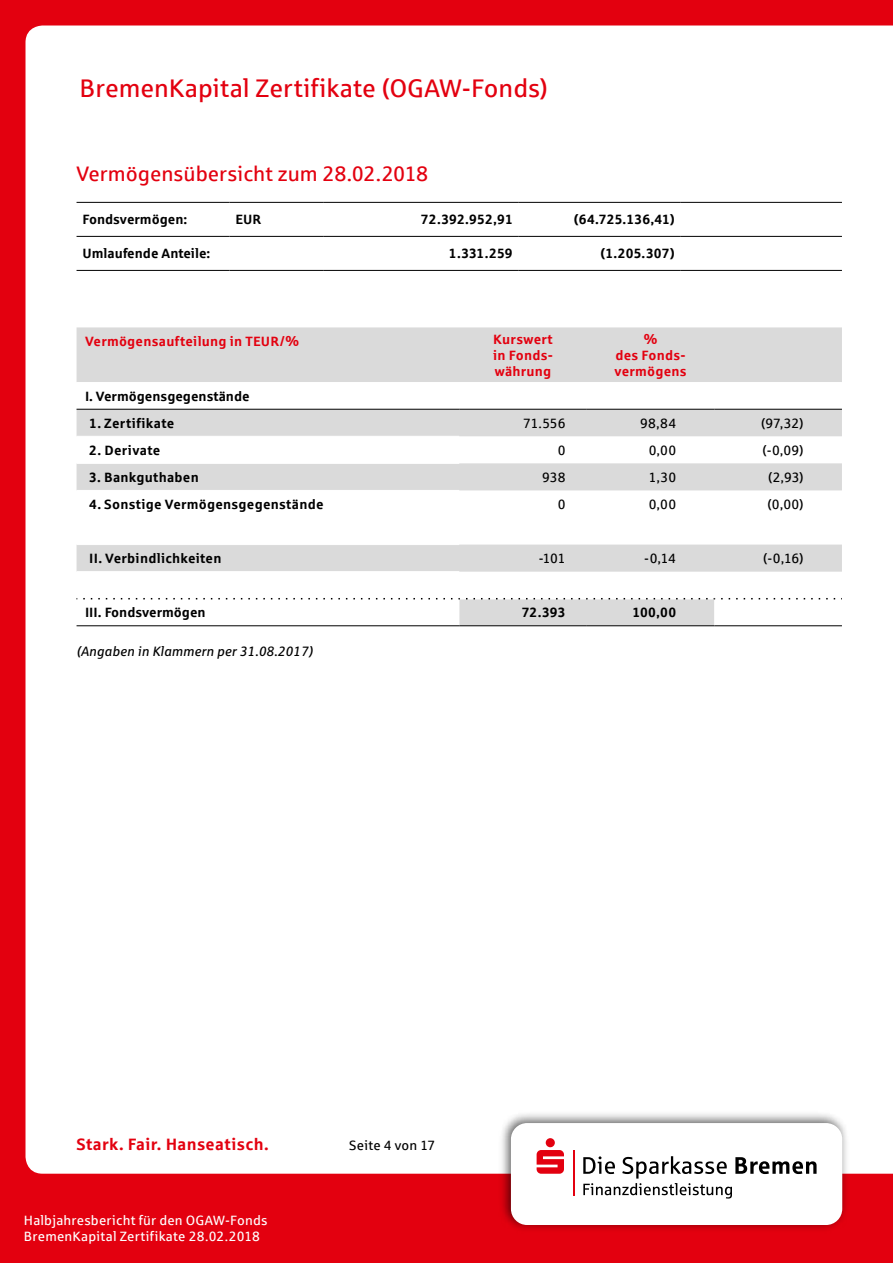
<style>
.page{position:relative;width:893px;height:1263px;background:#e3000f}
.page>*{position:absolute;margin:0;border:0;box-sizing:border-box;transform-origin:0 0}
.t1{font:25.5px "Sparkasse Rg";color:#e3000f}
.t2{font:21px "Sparkasse Rg";color:#e3000f}
.t3{font:700 16.5px "Sparkasse Rg";letter-spacing:.015em;color:#e3000f}
.t4{font:700 13.5px "Sparkasse Rg";letter-spacing:.005em;color:#000}
.t5{font:13.5px "Sparkasse Rg";letter-spacing:.005em;color:#000}
.t6{font:700 13.5px/15.9px "Sparkasse Rg";letter-spacing:.015em;color:#e3000f;text-align:justify}
.t7{font:13.5px/16.2px "Sparkasse Rg";letter-spacing:.015em;color:#fff}
.t8{font:italic 13.5px "Sparkasse Rg";color:#000}
.t9{font:700 13.5px "Sparkasse Rg";letter-spacing:.025em;color:#000}
</style>
<div class="page">
<div style="left:26px;top:26px;width:867px;height:1148px;background:#fff"></div>
<img style="left:496px;top:1108px;width:357px;height:121px">
<div style="left:511px;top:1123px;width:331px;height:102px;background:#fff;border-radius:16px"></div>
<div style="left:546px;top:1138px;width:9px;height:9px;background:#e3000f;border-radius:50%"></div>
<svg style="left:537px;top:1150px;width:27px;height:24px"></svg>
<svg style="left:583px;top:1156px;width:233px;height:42px"></svg>
<hr style="left:573px;top:1150px;width:2px;height:45px;background:#e3000f">
<div style="left:77px;top:203px;width:765px;height:67px;background:#fff"></div>
<hr style="left:77px;top:202px;width:153px;height:1px;background:#000">
<hr style="left:230px;top:202px;width:93px;height:1px;background:#000">
<hr style="left:323px;top:202px;width:196px;height:1px;background:#000">
<hr style="left:519px;top:202px;width:162px;height:1px;background:#000">
<hr style="left:681px;top:202px;width:161px;height:1px;background:#000">
<hr style="left:77px;top:236px;width:153px;height:1px;background:#000">
<hr style="left:230px;top:236px;width:93px;height:1px;background:#000">
<hr style="left:323px;top:236px;width:196px;height:1px;background:#000">
<hr style="left:519px;top:236px;width:162px;height:1px;background:#000">
<hr style="left:681px;top:236px;width:161px;height:1px;background:#000">
<hr style="left:77px;top:270px;width:153px;height:1px;background:#000">
<hr style="left:230px;top:270px;width:93px;height:1px;background:#000">
<hr style="left:323px;top:270px;width:196px;height:1px;background:#000">
<hr style="left:519px;top:270px;width:162px;height:1px;background:#000">
<hr style="left:681px;top:270px;width:161px;height:1px;background:#000">
<div style="left:77px;top:327px;width:765px;height:55px;background:#dadada"></div>
<svg style="left:77px;top:382px;width:765px;height:243px;background:#f3f3f3"></svg>
<div style="left:77px;top:545px;width:765px;height:27px;background:#dadada"></div>
<hr style="left:459px;top:598px;width:128px;height:1px;background:#fff">
<hr style="left:587px;top:598px;width:127px;height:1px;background:#fff">
<hr style="left:714px;top:598px;width:128px;height:1px;background:#fff">
<hr style="left:77px;top:625px;width:382px;height:1px;background:#000">
<hr style="left:459px;top:625px;width:128px;height:1px;background:#000">
<hr style="left:587px;top:625px;width:127px;height:1px;background:#000">
<hr style="left:714px;top:625px;width:128px;height:1px;background:#000">
<svg style="left:77px;top:598px;width:383px;height:1px"></svg>
<svg style="left:466px;top:598px;width:122px;height:1px"></svg>
<svg style="left:594px;top:598px;width:121px;height:1px"></svg>
<svg style="left:721px;top:598px;width:121px;height:1px"></svg>
<hr style="left:77px;top:409px;width:382px;height:1px;background:#000">
<hr style="left:459px;top:409px;width:128px;height:1px;background:#000">
<hr style="left:587px;top:409px;width:127px;height:1px;background:#000">
<hr style="left:714px;top:409px;width:128px;height:1px;background:#000">
<hr style="left:77px;top:436px;width:382px;height:1px;background:#fff">
<hr style="left:77px;top:463px;width:382px;height:1px;background:#fff">
<hr style="left:77px;top:490px;width:382px;height:1px;background:#fff">
<hr style="left:77px;top:517px;width:382px;height:1px;background:#fff">
<hr style="left:77px;top:544px;width:382px;height:1px;background:#fff">
<hr style="left:77px;top:571px;width:382px;height:1px;background:#fff">
<h1 class="t1" style="left:80px;top:72px;width:470px">BremenKapital Zertifikate (OGAW-Fonds)</h1>
<h2 class="t2" style="left:77px;top:161px;width:353px">Vermögensübersicht zum 28.02.2018</h2>
<p class="t4" style="left:82px;top:211px;width:106px">Fondsvermögen:</p>
<p class="t4" style="left:236px;top:211px;width:28px">EUR</p>
<p class="t4" style="left:421px;top:211px;width:93px">72.392.952,91</p>
<p class="t4" style="left:574px;top:211px;width:102px">(64.725.136,41)</p>
<p class="t4" style="left:83px;top:245px;width:129px">Umlaufende Anteile:</p>
<p class="t4" style="left:449px;top:245px;width:65px">1.331.259</p>
<p class="t4" style="left:600px;top:245px;width:76px">(1.205.307)</p>
<p class="t6" style="left:85px;top:333px;width:216px">Vermögensaufteilung in TEUR/%</p>
<p class="t6" style="left:493px;top:331px;width:61px">Kurswert in Fonds&shy;währung</p>
<p class="t6" style="left:614px;top:331px;width:74px;text-align:center">%<br>des Fonds&shy;vermögens</p>
<p class="t4" style="left:85px;top:387px;width:166px">I. Vermögensgegenstände</p>
<p class="t9" style="left:89px;top:414px;width:86px">1. Zertifikate</p>
<p class="t5" style="left:523px;top:415px;width:44px">71.556</p>
<p class="t5" style="left:640px;top:415px;width:37px">98,84</p>
<p class="t5" style="left:761px;top:415px;width:44px">(97,32)</p>
<p class="t4" style="left:89px;top:441px;width:72px">2. Derivate</p>
<p class="t5" style="left:558px;top:442px;width:9px">0</p>
<p class="t5" style="left:649px;top:442px;width:29px">0,00</p>
<p class="t5" style="left:763px;top:442px;width:43px">(-0,09)</p>
<p class="t4" style="left:89px;top:469px;width:111px">3. Bankguthaben</p>
<p class="t5" style="left:542px;top:469px;width:25px">938</p>
<p class="t5" style="left:649px;top:469px;width:29px">1,30</p>
<p class="t5" style="left:768px;top:469px;width:37px">(2,93)</p>
<p class="t4" style="left:89px;top:496px;width:236px">4. Sonstige Vermögensgegenstände</p>
<p class="t5" style="left:558px;top:496px;width:9px">0</p>
<p class="t5" style="left:649px;top:496px;width:29px">0,00</p>
<p class="t5" style="left:767px;top:496px;width:38px">(0,00)</p>
<p class="t4" style="left:89px;top:550px;width:134px">II. Verbindlichkeiten</p>
<p class="t5" style="left:539px;top:550px;width:28px">-101</p>
<p class="t5" style="left:644px;top:550px;width:33px">-0,14</p>
<p class="t5" style="left:763px;top:550px;width:42px">(-0,16)</p>
<p class="t4" style="left:85px;top:604px;width:122px">III. Fondsvermögen</p>
<p class="t4" style="left:522px;top:604px;width:45px">72.393</p>
<p class="t4" style="left:632px;top:604px;width:45px">100,00</p>
<p class="t8" style="left:77px;top:643px;width:238px">(Angaben in Klammern per 31.08.2017)</p>
<p class="t3" style="left:76px;top:1133px;width:194px">Stark. Fair. Hanseatisch.</p>
<p class="t7" style="left:24px;top:1212px;width:245px">Halbjahresbericht für den OGAW-Fonds<br>BremenKapital Zertifikate 28.02.2018</p>
<p class="t5" style="left:349px;top:1137px;width:88px">Seite 4 von 17</p>
</div>
